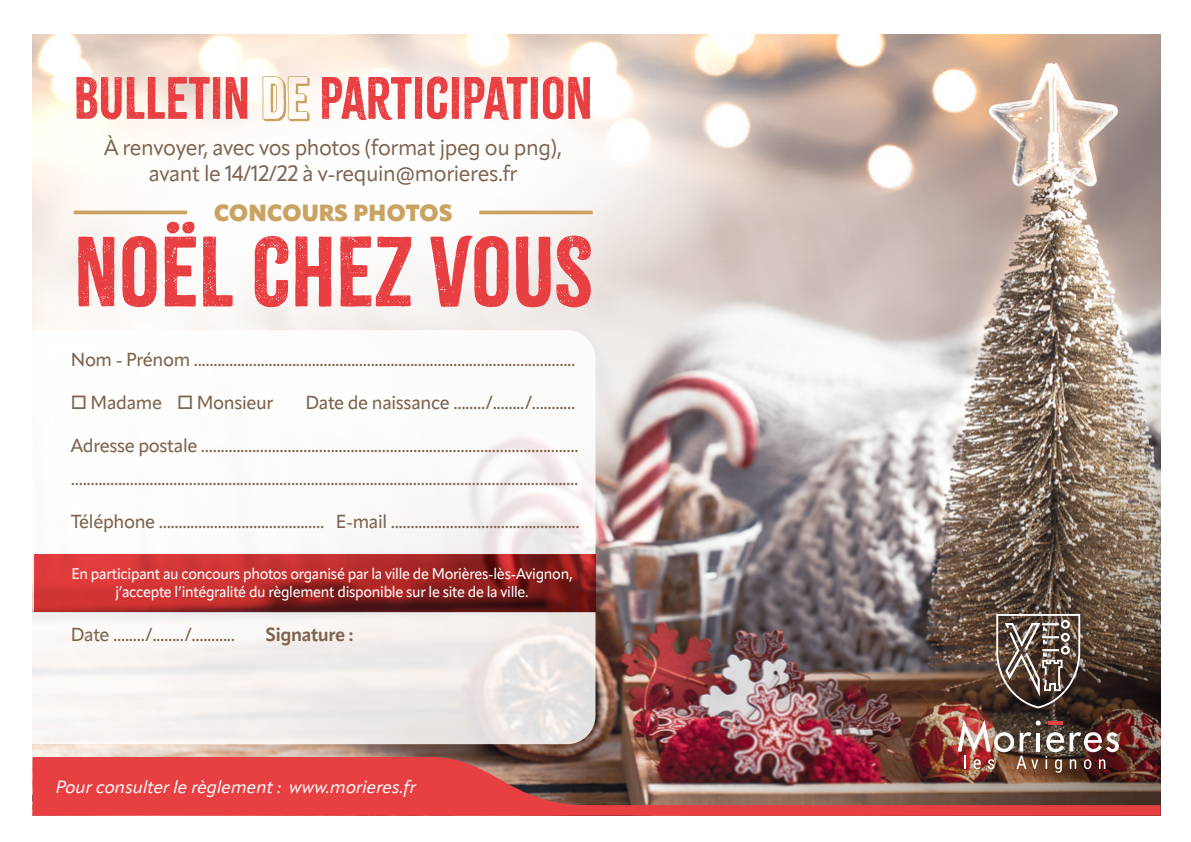
<style>
.page{position:relative;width:1191px;height:842px;background:#fff}
.page>*{position:absolute;margin:0;border:0;box-sizing:border-box;transform-origin:0 0}
.t1{font:87.4px "Citrus Gothic";color:#e83f42}
.t2{font:52.4px "Citrus Gothic";color:#e83f42}
.t3{font:900 23.2px "Apparat";color:#caa362}
.t4{font:21.8px/26.2px "Apparat";letter-spacing:-.02em;color:#7e634f;text-align:center}
.t5{font:500 18.6px/32.4px "Apparat";letter-spacing:-.02em;color:#7e634f}
.t6{font:700 18.6px "Apparat";letter-spacing:-.02em;color:#7e634f}
.t7{font:italic 17.4px "Apparat";color:#fff}
.t8{font:500 15.2px/18.2px "Apparat";letter-spacing:-.02em;color:#fff;text-align:center;scale:.95 1}
.s1{font-family:"Citrus Gothic Shadow";color:#caa362}
</style>
<div class="page">
<img style="left:33px;top:34px;width:1127px;height:723px">
<img style="left:586px;top:260px;width:574px;height:497px">
<img style="left:957px;top:720px;width:162px;height:37px">
<svg style="left:996px;top:614px;width:84px;height:94px;background:#6f6058"></svg>
<svg style="left:32px;top:34px;width:767px;height:345px"></svg>
<img style="left:33px;top:757px;width:1127px;height:59px">
<hr style="left:74px;top:211px;width:113px;height:3px;background:#caa362">
<hr style="left:479px;top:211px;width:113px;height:3px;background:#caa362">
<svg style="left:32px;top:330px;width:563px;height:224px"></svg>
<svg style="left:34px;top:554px;width:561px;height:58px;background:#a62727"></svg>
<svg style="left:32px;top:612px;width:563px;height:132px;fill:#f3efec"></svg>
<h2 class="t2" style="left:74px;top:65px;width:520px">BULLETIN <span class="s1">de</span> PARTICIPATION</h2>
<p class="t4" style="left:104px;top:134px;width:459px">À renvoyer, avec vos photos (format jpeg ou png), avant le 14/12/22 à v-requin@morieres.fr</p>
<p class="t3" style="left:214px;top:199px;width:240px">CONCOURS PHOTOS</p>
<h1 class="t1" style="left:74px;top:217px;width:520px">NOËL CHEZ VOUS</h1>
<p class="t5" style="left:71px;top:343px;width:506px">Nom - Prénom .................................................................................................</p>
<p class="t5" style="left:71px;top:387px;width:204px">□ Madame □ Monsieur</p>
<p class="t5" style="left:305px;top:386px;width:271px">Date de naissance ......../......../...........</p>
<p class="t5" style="left:71px;top:429px;width:509px">Adresse postale ................................................................................................ .................................................................................................................................</p>
<p class="t5" style="left:71px;top:505px;width:510px">Téléphone .......................................... E-mail ................................................</p>
<p class="t8" style="left:71px;top:565px;width:529px">En participant au concours photos organisé par la ville de Morières-lès-Avignon, j’accepte l’intégralité du règlement disponible sur le site de la ville.</p>
<p class="t5" style="left:71px;top:619px;width:166px">Date ......../......../...........</p>
<p class="t6" style="left:265px;top:623px;width:89px">Signature :</p>
<p class="t7" style="left:56px;top:776px;width:362px">Pour consulter le règlement : www.morieres.fr</p>
</div>
